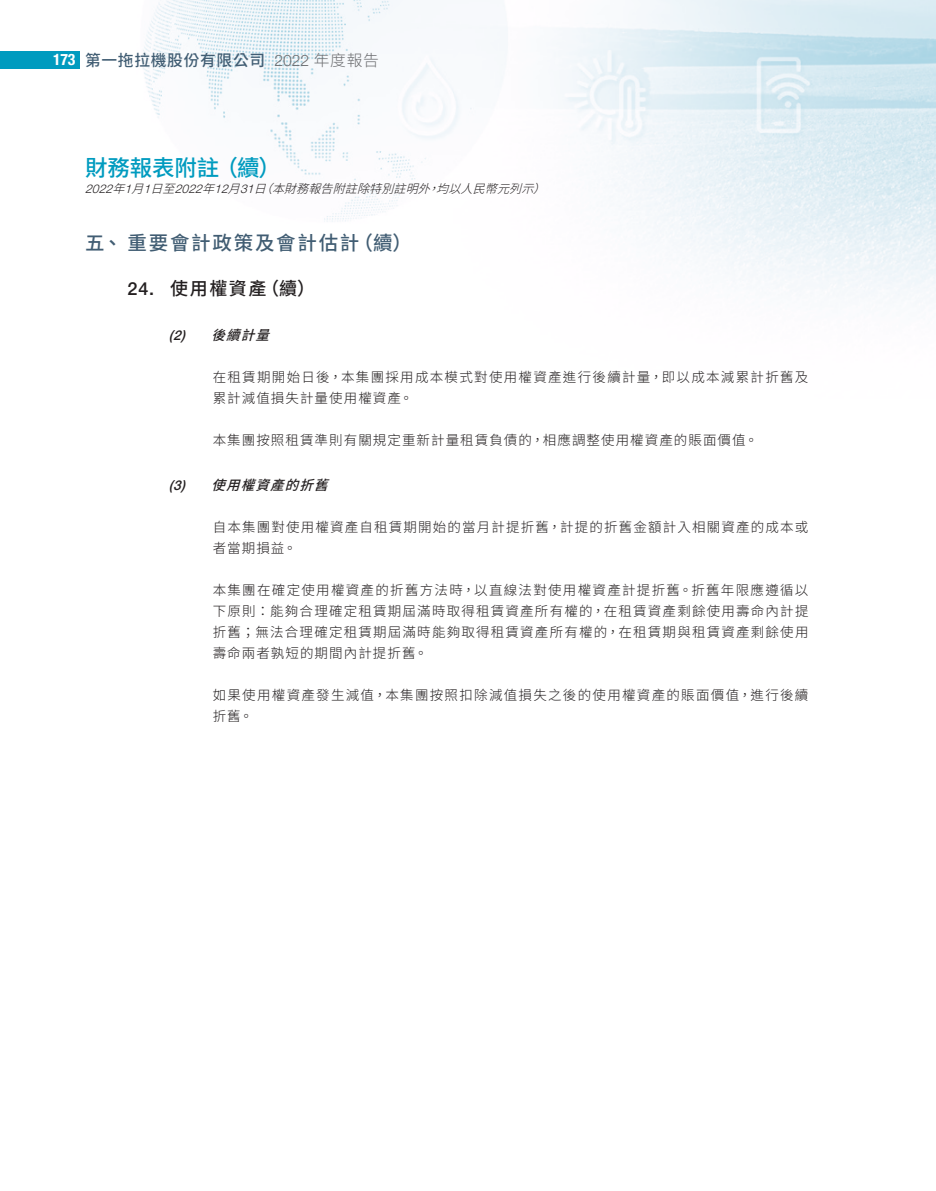
<style>
.page{position:relative;width:936px;height:1191px;background:#fff}
.page>*{position:absolute;margin:0;border:0;box-sizing:border-box;transform-origin:0 0}
.t1{font:500 22.5px "Source Han Sans TC";letter-spacing:-.005em;color:#009bbf}
.Heading_1{font:500 19.5px "Source Han Sans TC";letter-spacing:.09em;color:#415d73}
.Heading_2{font:500 18px "Source Han Sans TC";letter-spacing:.09em;color:#231f20}
.Heading_2-2{font:500 18px "Helvetica Neue LT Std";color:#231f20}
.t2{font:500 15.75px "Source Han Sans TC";letter-spacing:.045em;color:#415d73}
.t3{font:300 15.75px "Helvetica Neue LT Std";color:#6c6d70}
.t4{font:700 condensed 15.75px "Helvetica Neue LT Std";color:#fff}
.Body_Text{font:300 13.5px/21px "Source Han Sans TC";letter-spacing:.085em;color:#231f20}
.Heading_3{font:italic 500 13.5px "Source Han Sans TC";color:#231f20}
.Heading_3-2{font:italic 500 13.5px "Helvetica Neue LT Std";color:#231f20}
.t5{font:italic 300 12px "Source Han Sans TC";color:#231f20}
.t6{font:italic 300 12px "Helvetica Neue LT Std";color:#231f20}
.s1{font-family:"Source Han Sans TC"}
.s2{font-family:"Helvetica Neue LT Std"}
</style>
<div class="page">
<img style="left:0;top:0;width:935px;height:297px">
<div style="left:0;top:51px;width:80px;height:17px;background:#009bbf"></div>
<p class="t4" style="left:53px;top:50px;width:24px">173</p>
<p class="t2" style="left:85px;top:51px;width:182px">第一拖拉機股份有限公司</p>
<p class="t3" style="left:274px;top:50px;width:106px">2022 <span class="s1">年度報告</span></p>
<h1 class="t1" style="left:85px;top:155px;width:136px">財務報表附註</h1>
<h1 class="t1" style="left:215px;top:155px;width:67px">（續(</h1>
<p class="t5" style="left:202px;top:182px;width:81px">年月 （日</p>
<p class="t5" style="left:533px;top:182px;width:23px">(</p>
<p class="t5" style="left:272px;top:182px;width:169px">本財務報告附註除特別註明外</p>
<p class="t5" style="left:112px;top:182px;width:23px">年</p>
<p class="t5" style="left:436px;top:182px;width:108px">均以人民幣元列示</p>
<p class="t5" style="left:124px;top:182px;width:30px">月<span class="s2">1</span></p>
<p class="t5" style="left:150px;top:182px;width:35px">日至</p>
<p class="t6" style="left:85px;top:182px;width:32px">2022</p>
<p class="t6" style="left:175px;top:182px;width:32px">2022</p>
<p class="t6" style="left:214px;top:182px;width:19px">12</p>
<p class="t6" style="left:240px;top:182px;width:19px">31</p>
<p class="t6" style="left:143px;top:182px;width:12px">1</p>
<p class="t5" style="left:427px;top:182px;width:23px">，</p>
<p class="Heading_1" style="left:85px;top:232px;width:276px">五、重要會計政策及會計估計</p>
<p class="Heading_2" style="left:261px;top:278px;width:56px">（續(</p>
<p class="Heading_2" style="left:170px;top:278px;width:98px">使用權資產</p>
<p class="Heading_2-2" style="left:128px;top:278px;width:28px">24.</p>
<p class="Heading_1" style="left:353px;top:232px;width:60px">（續(</p>
<p class="Heading_3-2" style="left:169px;top:327px;width:18px">2(</p>
<p class="Heading_3-2" style="left:181px;top:327px;width:5px">)</p>
<p class="Heading_3" style="left:211px;top:327px;width:69px">後續計量</p>
<p class="Heading_3-2" style="left:169px;top:477px;width:18px">3(</p>
<p class="Heading_3-2" style="left:181px;top:477px;width:5px">)</p>
<p class="Body_Text" style="left:213px;top:367px;width:597px">在租賃期開始日後，本集團採用成本模式對使用權資產進行後續計量，即以成本減累計折舊及累計減值損失計量使用權資產。</p>
<p class="Body_Text" style="left:213px;top:430px;width:546px">本集團按照租賃準則有關規定重新計量租賃負債的，相應調整使用權資產的賬面價值。</p>
<p class="Heading_3" style="left:211px;top:477px;width:128px">使用權資產的折舊</p>
<p class="Body_Text" style="left:213px;top:517px;width:597px">自本集團對使用權資產自租賃期開始的當月計提折舊，計提的折舊金額計入相關資產的成本或者當期損益。</p>
<p class="Body_Text" style="left:213px;top:580px;width:597px;text-align:justify">本集團在確定使用權資產的折舊方法時，以直線法對使用權資產計提折舊。折舊年限應遵循以下原則：能夠合理確定租賃期屆滿時取得租賃資產所有權的，在租賃資產剩餘使用壽命內計提折舊；無法合理確定租賃期屆滿時能夠取得租賃資產所有權的，在租賃期與租賃資產剩餘使用壽命兩者孰短的期間內計提折舊。</p>
<p class="Body_Text" style="left:213px;top:685px;width:597px">如果使用權資產發生減值，本集團按照扣除減值損失之後的使用權資產的賬面價值，進行後續折舊。</p>
</div>
